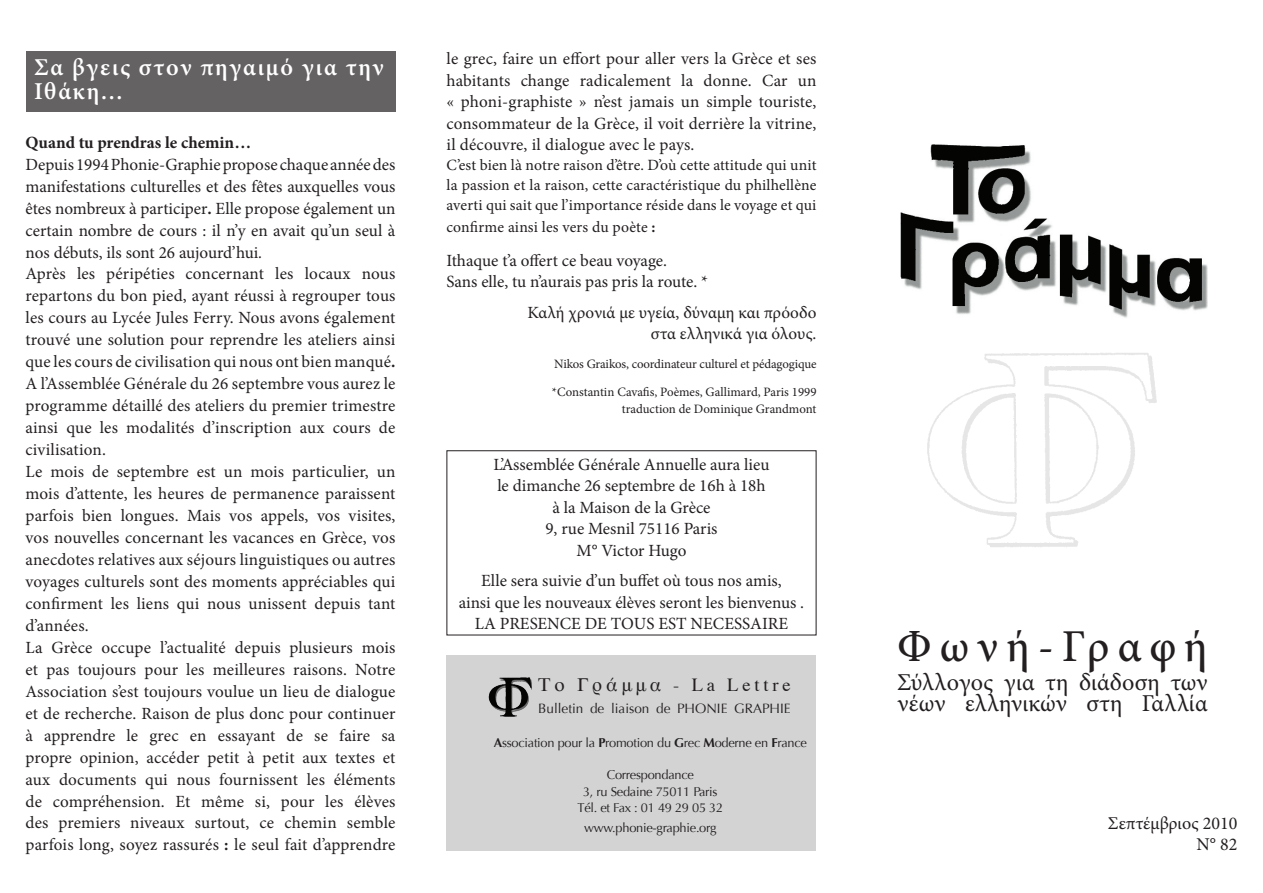
<style>
.page{position:relative;width:1263px;height:893px;background:#fff}
.page>*{position:absolute;margin:0;border:0;box-sizing:border-box;transform-origin:0 0}
.t1{font:500 45.6px "Minion Pro";letter-spacing:.17em;color:#231f20}
.t2{font:24.15px/21px "Minion Pro";letter-spacing:.005em;color:#231f20}
.t3{font:600 24.15px/24px "Minion Pro";letter-spacing:.07em;color:#fff}
.t4{font:18.6px "Times";letter-spacing:.205em;color:#231f20}
.t5{font:18px/21.6px "Minion Pro";color:#231f20;text-align:right}
.t6{font:17.1px/21.9px "Minion Pro";letter-spacing:.005em;color:#231f20}
.t7{font:700 17.1px "Minion Pro";color:#231f20}
.t8{font:15.6px/19.8px "Minion Pro";letter-spacing:.01em;color:#231f20;text-align:justify}
.t9{font:13.5px "Optima";color:#231f20}
.t10{font:12.9px/16.2px "Optima";letter-spacing:-.02em;color:#231f20;text-align:center}
.t11{font:12.9px/28.2px "Minion Pro";letter-spacing:-.005em;color:#231f20}
.s1{font-weight:700}
.s2{font-style:italic}
</style>
<div class="page">
<img style="left:900px;top:144px;width:307px;height:174px">
<img style="left:927px;top:353px;width:230px;height:194px">
<div style="left:26px;top:51px;width:369px;height:61px;background:#656263"></div>
<div style="left:446px;top:450px;width:370px;height:185px;border:1px solid #231f20"></div>
<div style="left:446px;top:655px;width:370px;height:195px;background:#d3d3d3"></div>
<img style="left:488px;top:677px;width:44px;height:39px">
<h2 class="t3" style="left:34px;top:55px;width:351px">Σα βγεις στον πηγαιμό για την<br>Ιθάκη...</h2>
<p class="t7" style="left:26px;top:130px;width:227px">Quand tu prendras le chemin…</p>
<p class="t6" style="left:26px;top:153px;width:371px">Depuis 1994 Phonie-Graphie propose chaque année des manifestations culturelles et des fêtes auxquelles vous êtes nombreux à participer<span class="s1">.</span> Elle propose également un certain nombre de cours : il n’y en avait qu’un seul à nos débuts, ils sont 26 aujourd’hui<span class="s2">.<br></span>Après les péripéties concernant les locaux nous repartons du bon pied, ayant réussi à regrouper tous les cours au Lycée Jules Ferry. Nous avons également trouvé une solution pour reprendre les ateliers ainsi que les cours de civilisation qui nous ont bien manqué<span class="s1">.<br></span>A l’Assemblée Générale du 26 septembre vous aurez le programme détaillé des ateliers du premier trimestre ainsi que les modalités d’inscription aux cours de civilisation.<br>Le mois de septembre est un mois particulier, un mois d’attente, les heures de permanence paraissent parfois bien longues. Mais vos appels, vos visites, vos nouvelles concernant les vacances en Grèce, vos anecdotes relatives aux séjours linguistiques ou autres voyages culturels sont des moments appréciables qui confirment les liens qui nous unissent depuis tant d’années.<br>La Grèce occupe l’actualité depuis plusieurs mois et pas toujours pour les meilleures raisons. Notre Association s’est toujours voulue un lieu de dialogue et de recherche. Raison de plus donc pour continuer à apprendre le grec en essayant de se faire sa propre opinion, accéder petit à petit aux textes et aux documents qui nous fournissent les éléments de compréhension. Et même si, pour les élèves des premiers niveaux surtout, ce chemin semble parfois long, soyez rassurés <span class="s1">:</span> le seul fait d’apprendre</p>
<p class="t6" style="left:446px;top:48px;width:371px;text-align:justify">le grec, faire un effort pour aller vers la Grèce et ses habitants change radicalement la donne. Car un « phoni-graphiste » n’est jamais un simple touriste, consommateur de la Grèce, il voit derrière la vitrine, il découvre, il dialogue avec le pays.</p>
<p class="t8" style="left:446px;top:156px;width:371px">C’est bien là notre raison d’être. D’où cette attitude qui unit la passion et la raison, cette caractéristique du philhellène averti qui sait que l’importance réside dans le voyage et qui</p>
<p class="t8" style="left:446px;top:217px;width:210px">confirme ainsi les vers du poète <span class="s1">:</span></p>
<p class="t6" style="left:446px;top:250px;width:263px">Ithaque t’a offert ce beau voyage.<br>Sans elle, tu n’aurais pas pris la route. *</p>
<p class="t6" style="left:527px;top:301px;width:290px;text-align:right">Καλή χρονιά με υγεία, δύναμη και πρόοδο στα ελληνικά για όλους.</p>
<p class="t11" style="left:552px;top:350px;width:266px">Nikos Graikos, coordinateur culturel et pédagogique *Constantin Cavafis, Poèmes, Gallimard, Paris 1999</p>
<p class="t11" style="left:622px;top:394px;width:196px">traduction de Dominique Grandmont</p>
<p class="t6" style="left:493px;top:453px;width:277px;text-align:center">L’Assemblée Générale Annuelle aura lieu le dimanche 26 septembre de 16h à 18h à la Maison de la Grèce<br>9, rue Mesnil 75116 Paris<br>M° Victor Hugo</p>
<p class="t6" style="left:459px;top:570px;width:347px;text-align:center">Elle sera suivie d’un buffet où tous nos amis,<br>ainsi que les nouveaux élèves seront les bienvenus .<br>LA PRESENCE DE TOUS EST NECESSAIRE</p>
<p class="t4" style="left:538px;top:667px;width:254px">Το Γράμμα - La Lettre</p>
<p class="t9" style="left:538px;top:701px;width:254px">Bulletin de liaison de PHONIE GRAPHIE</p>
<p class="t10" style="left:494px;top:735px;width:315px"><span class="s1">A</span>ssociation pour la <span class="s1">P</span>romotion du <span class="s1">G</span>rec <span class="s1">M</span>oderne en <span class="s1">F</span>rance</p>
<p class="t10" style="left:577px;top:767px;width:147px">Correspondance<br>3, ru Sedaine 75011 Paris<br>Tél. et Fax : 01 49 29 05 32</p>
<p class="t10" style="left:584px;top:820px;width:134px">www.phonie-graphie.org</p>
<h1 class="t1" style="left:897px;top:616px;width:312px">Φωνή-Γραφή</h1>
<h2 class="t2" style="left:897px;top:672px;width:312px">Σύλλογος για τη διάδοση των νέων ελληνικών στη Γαλλία</h2>
<p class="t5" style="left:1108px;top:812px;width:131px">Σεπτέμβριος 2010<br>Ν° 82</p>
</div>
